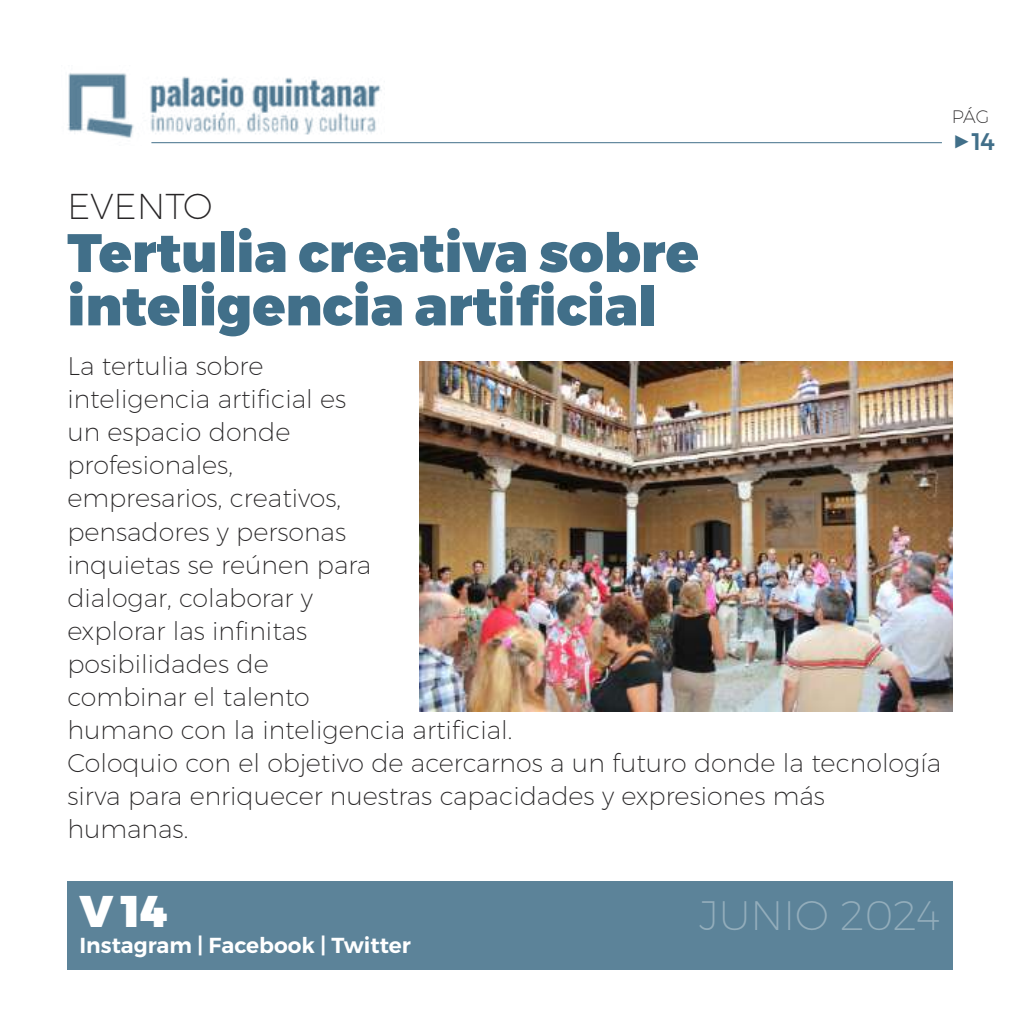
<style>
.page{position:relative;width:1021px;height:1021px;background:#fff}
.page>*{position:absolute;margin:0;border:0;box-sizing:border-box;transform-origin:0 0}
.t1{font:900 54px/53.4px "Montserrat";color:#416f89}
.t2{font:900 44.4px "Montserrat";color:#fff}
.t3{font:200 41.1px "Montserrat";color:#93adbb}
.t4{font:200 36px "Montserrat";color:#272526}
.t5{font:200 25.5px/33px "Montserrat";color:#272526}
.t6{font:500 24px "Montserrat";color:#416f89}
.t7{font:600 21.6px "Montserrat";color:#fff}
.t8{font:200 18px "Montserrat";color:#272526}
.s1{font-weight:800;font-size:31.2px}
</style>
<div class="page">
<img style="left:68px;top:73px;width:316px;height:71px">
<div style="left:67px;top:881px;width:885px;height:88px;background:#5c8399"></div>
<img style="left:419px;top:361px;width:533px;height:350px">
<hr style="left:151px;top:142px;width:790px;height:1px;background:#416f89">
<p class="t8" style="left:951px;top:110px;width:39px">PÁG</p>
<p class="t6" style="left:951px;top:128px;width:45px"><span class="s1">▶</span>14</p>
<h3 class="t4" style="left:67px;top:192px;width:147px">EVENTO</h3>
<h1 class="t1" style="left:67px;top:231px;width:633px">Tertulia creativa sobre inteligencia artificial</h1>
<p class="t5" style="left:67px;top:352px;width:875px">La tertulia sobre<br>inteligencia artificial es<br>un espacio donde<br>profesionales,<br>empresarios, creativos,<br>pensadores y personas<br>inquietas se reúnen para<br>dialogar, colaborar y<br>explorar las infinitas<br>posibilidades de<br>combinar el talento<br>humano con la inteligencia artificial.<br>Coloquio con el objetivo de acercarnos a un futuro donde la tecnología sirva para enriquecer nuestras capacidades y expresiones más humanas.</p>
<h2 class="t2" style="left:79px;top:894px;width:90px">V 14</h2>
<h3 class="t3" style="left:699px;top:899px;width:242px">JUNIO 2024</h3>
<p class="t7" style="left:79px;top:937px;width:333px">Instagram | Facebook | Twitter</p>
</div>
